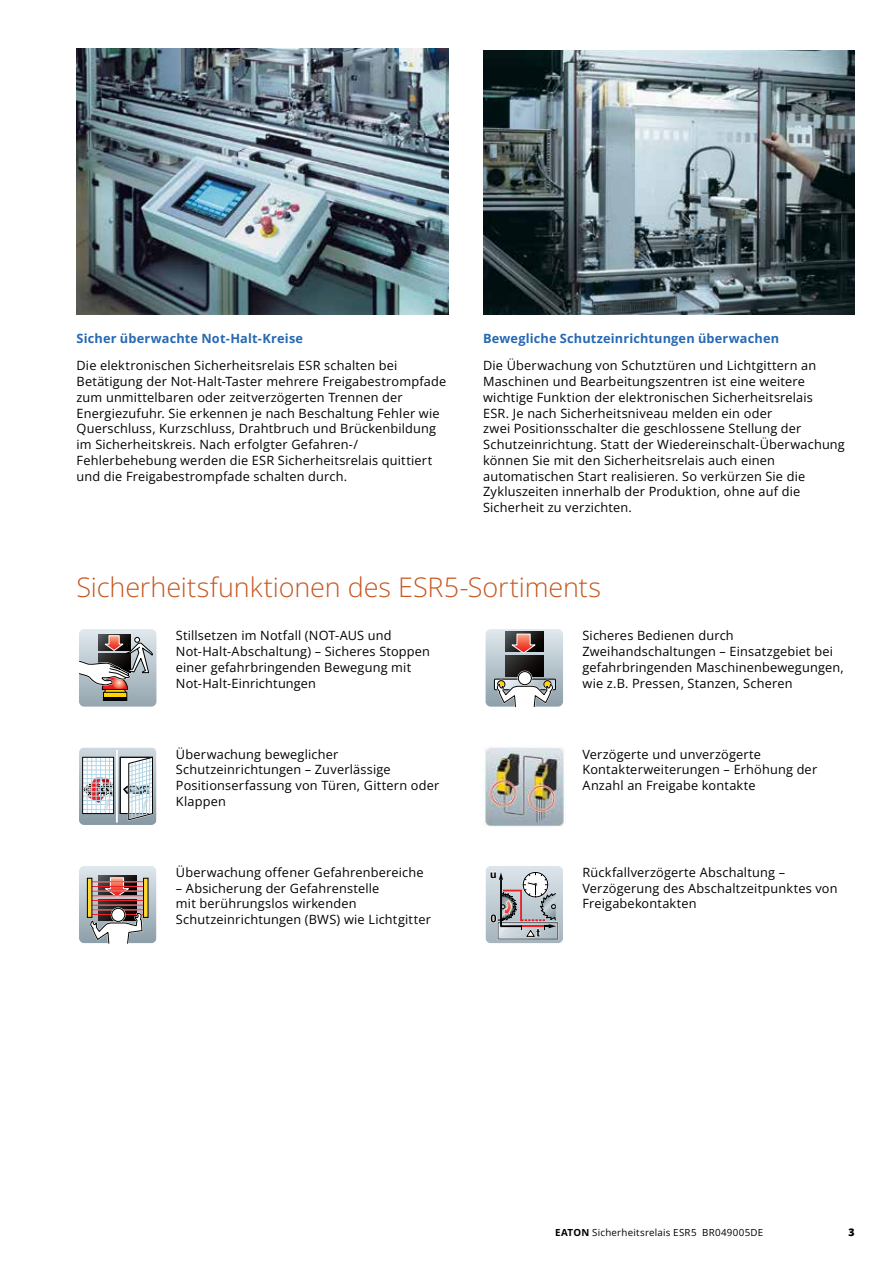
<style>
.page{position:relative;width:893px;height:1263px;background:#fff}
.page>*{position:absolute;margin:0;border:0;box-sizing:border-box;transform-origin:0 0}
.t1{font:300 27px "Open Sans";letter-spacing:-.005em;color:#c65820}
.t2{font:12.75px/15.8px "Open Sans";letter-spacing:.015em;color:#000}
.t3{font:700 12.75px "Open Sans";letter-spacing:.015em;color:#2769b3}
.t4{font:700 10.95px "Univers LT Std";color:#000}
.t5{font:800 10.5px "Open Sans";color:#000}
.t6{font:9.75px "Open Sans";letter-spacing:.025em;color:#000}
.s1{font-weight:700}
</style>
<div class="page">
<img style="left:77px;top:49px;width:371px;height:265px">
<img style="left:483px;top:50px;width:372px;height:264px">
<svg style="left:79px;top:629px;width:78px;height:78px"></svg>
<svg style="left:485px;top:629px;width:78px;height:78px"></svg>
<svg style="left:79px;top:747px;width:78px;height:78px"></svg>
<img style="left:483px;top:747px;width:82px;height:80px">
<svg style="left:79px;top:866px;width:78px;height:78px"></svg>
<svg style="left:485px;top:866px;width:78px;height:77px"></svg>
<p class="t3" style="left:77px;top:329px;width:228px">Sicher überwachte Not-Halt-Kreise</p>
<p class="t2" style="left:77px;top:358px;width:371px">Die elektronischen Sicherheitsrelais ESR schalten bei Betätigung der Not-Halt-Taster mehrere Freigabestrompfade zum unmittelbaren oder zeitverzögerten Trennen der Energiezufuhr. Sie erkennen je nach Beschaltung Fehler wie Querschluss, Kurzschluss, Drahtbruch und Brückenbildung im Sicherheitskreis. Nach erfolgter Gefahren-/ Fehlerbehebung werden die ESR Sicherheitsrelais quittiert und die Freigabestrompfade schalten durch.</p>
<p class="t3" style="left:483px;top:329px;width:298px">Bewegliche Schutzeinrichtungen überwachen</p>
<p class="t2" style="left:483px;top:358px;width:363px">Die Überwachung von Schutztüren und Lichtgittern an Maschinen und Bearbeitungszentren ist eine weitere wichtige Funktion der elektronischen Sicherheitsrelais<br>ESR. Je nach Sicherheitsniveau melden ein oder<br>zwei Positionsschalter die geschlossene Stellung der Schutzeinrichtung. Statt der Wiedereinschalt-Überwachung können Sie mit den Sicherheitsrelais auch einen automatischen Start realisieren. So verkürzen Sie die Zykluszeiten innerhalb der Produktion, ohne auf die Sicherheit zu verzichten.</p>
<h1 class="t1" style="left:77px;top:569px;width:526px">Sicherheitsfunktionen des ESR5-Sortiments</h1>
<p class="t2" style="left:176px;top:627px;width:256px">Stillsetzen im Notfall (NOT-AUS und Not-Halt-Abschaltung) – Sicheres Stoppen einer gefahrbringenden Bewegung mit Not-Halt-Einrichtungen</p>
<p class="t2" style="left:582px;top:627px;width:263px">Sicheres Bedienen durch Zweihandschaltungen – Einsatzgebiet bei gefahrbringenden Maschinenbewegungen, wie z.B. Pressen, Stanzen, Scheren</p>
<p class="t2" style="left:176px;top:746px;width:265px">Überwachung beweglicher<br>Schutzeinrichtungen – Zuverlässige<br>Positionserfassung von Türen, Gittern oder<br>Klappen</p>
<p class="t2" style="left:582px;top:746px;width:236px">Verzögerte und unverzögerte<br>Kontakterweiterungen – Erhöhung der<br>Anzahl an Freigabe kontakte</p>
<p class="t2" style="left:176px;top:864px;width:249px">Überwachung offener Gefahrenbereiche</p>
<p class="t2" style="left:176px;top:880px;width:257px">– Absicherung der Gefahrenstelle<br>mit berührungslos wirkenden<br>Schutzeinrichtungen (BWS) wie Lichtgitter</p>
<p class="t4" style="left:490px;top:867px;width:8px">u</p>
<p class="t2" style="left:582px;top:864px;width:257px">Rückfallverzögerte Abschaltung –<br>Verzögerung des Abschaltzeitpunktes von<br>Freigabekontakten</p>
<p class="t6" style="left:555px;top:1226px;width:210px"><span class="s1">EATON</span> Sicherheitsrelais ESR5 BR049005DE</p>
<p class="t5" style="left:848px;top:1224px;width:8px">3</p>
</div>
